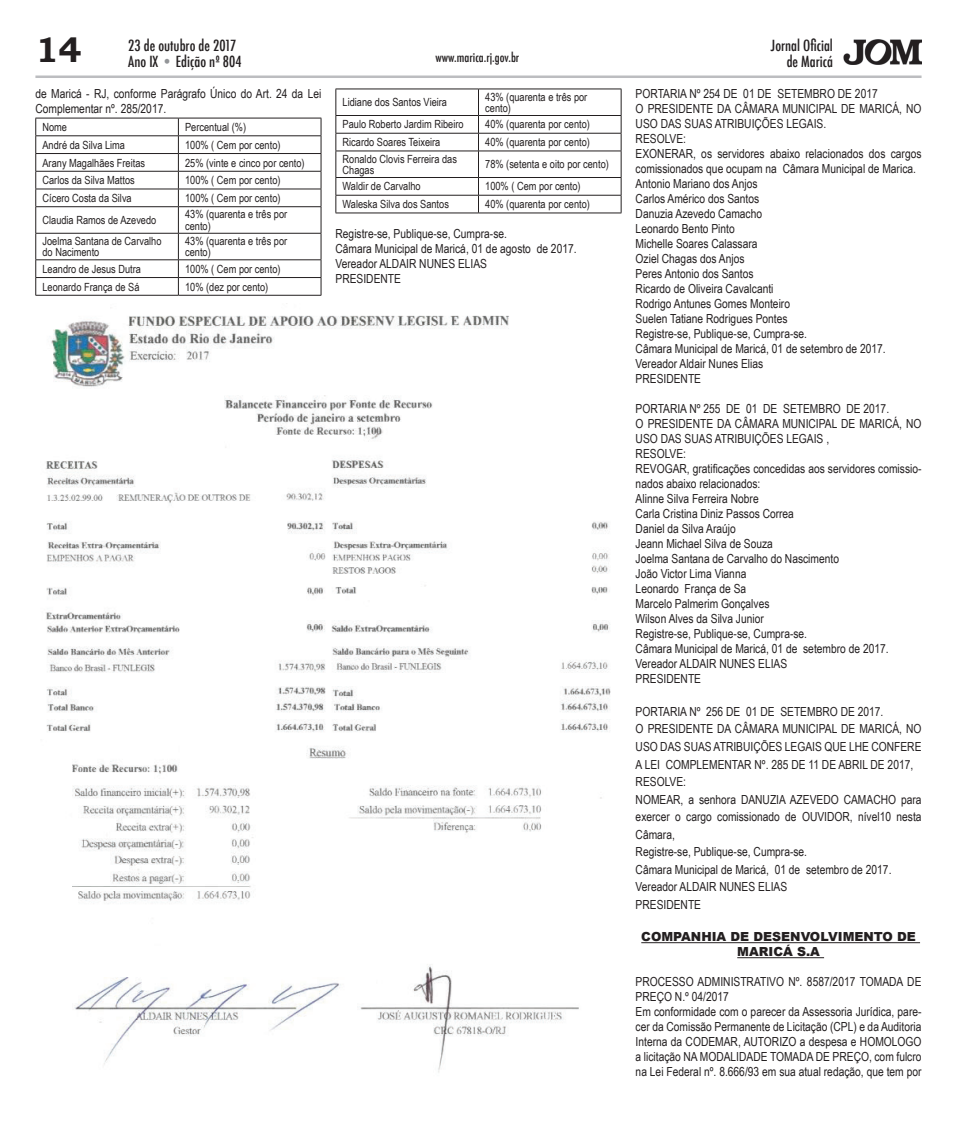
<style>
.page{position:relative;width:957px;height:1124px;background:#fff}
.page>*{position:absolute;margin:0;border:0;box-sizing:border-box;transform-origin:0 0}
.t1{font:700 35px "Bookman Old Style";color:#231f20}
.t2{font:500 condensed 15px/15.6px "Futura";color:#231f20;text-align:right}
.t3{font:12.5px/15px "Arial Narrow";color:#231f20}
.t4{font:900 12.5px/15px "Arial";color:#231f20;text-align:center}
.t5{font:500 condensed 12.5px "Futura";color:#231f20}
.t6{font:11.25px/11.2px "Arial Narrow";color:#231f20}
.s1{color:#939598}
</style>
<div class="page">
<img style="left:843px;top:39px;width:78px;height:26px">
<hr style="left:35px;top:75px;width:886px;height:3px;background:#bcbdc0">
<img style="left:46px;top:303px;width:565px;height:770px">
<hr style="left:35px;top:118px;width:143px;height:1px;background:#231f20">
<hr style="left:178px;top:118px;width:143px;height:1px;background:#231f20">
<hr style="left:35px;top:135px;width:143px;height:1px;background:#231f20">
<hr style="left:178px;top:135px;width:143px;height:1px;background:#231f20">
<hr style="left:35px;top:153px;width:143px;height:1px;background:#231f20">
<hr style="left:178px;top:153px;width:143px;height:1px;background:#231f20">
<hr style="left:35px;top:171px;width:143px;height:1px;background:#231f20">
<hr style="left:178px;top:171px;width:143px;height:1px;background:#231f20">
<hr style="left:35px;top:189px;width:143px;height:1px;background:#231f20">
<hr style="left:178px;top:189px;width:143px;height:1px;background:#231f20">
<hr style="left:35px;top:206px;width:143px;height:1px;background:#231f20">
<hr style="left:178px;top:206px;width:143px;height:1px;background:#231f20">
<hr style="left:35px;top:233px;width:143px;height:1px;background:#231f20">
<hr style="left:178px;top:233px;width:143px;height:1px;background:#231f20">
<hr style="left:35px;top:259px;width:143px;height:1px;background:#231f20">
<hr style="left:178px;top:259px;width:143px;height:1px;background:#231f20">
<hr style="left:35px;top:277px;width:143px;height:1px;background:#231f20">
<svg style="left:35px;top:118px;width:1px;height:177px"></svg>
<hr style="left:178px;top:277px;width:143px;height:1px;background:#231f20">
<svg style="left:178px;top:118px;width:1px;height:177px"></svg>
<svg style="left:321px;top:118px;width:1px;height:177px"></svg>
<hr style="left:35px;top:295px;width:143px;height:1px;background:#231f20">
<hr style="left:178px;top:295px;width:143px;height:1px;background:#231f20">
<hr style="left:335px;top:89px;width:143px;height:1px;background:#231f20">
<hr style="left:478px;top:89px;width:143px;height:1px;background:#231f20">
<hr style="left:335px;top:115px;width:143px;height:1px;background:#231f20">
<hr style="left:478px;top:115px;width:143px;height:1px;background:#231f20">
<hr style="left:335px;top:133px;width:143px;height:1px;background:#231f20">
<hr style="left:478px;top:133px;width:143px;height:1px;background:#231f20">
<hr style="left:335px;top:151px;width:143px;height:1px;background:#231f20">
<hr style="left:478px;top:151px;width:143px;height:1px;background:#231f20">
<hr style="left:335px;top:177px;width:143px;height:1px;background:#231f20">
<hr style="left:478px;top:177px;width:143px;height:1px;background:#231f20">
<hr style="left:335px;top:195px;width:143px;height:1px;background:#231f20">
<svg style="left:335px;top:89px;width:1px;height:124px"></svg>
<hr style="left:478px;top:195px;width:143px;height:1px;background:#231f20">
<svg style="left:478px;top:89px;width:1px;height:124px"></svg>
<svg style="left:621px;top:89px;width:1px;height:124px"></svg>
<hr style="left:335px;top:213px;width:143px;height:1px;background:#231f20">
<hr style="left:478px;top:213px;width:143px;height:1px;background:#231f20">
<hr style="left:641px;top:942px;width:279px;height:1px;background:#231f20">
<hr style="left:737px;top:957px;width:87px;height:1px;background:#231f20">
<h1 class="t1" style="left:35px;top:25px;width:48px">14</h1>
<p class="t2" style="left:128px;top:38px;width:110px">23 de outubro de 2017</p>
<p class="t2" style="left:128px;top:54px;width:115px">Ano IX <span class="s1">•</span> Edição nº 804</p>
<p class="t5" style="left:435px;top:50px;width:85px">www.marica.rj.gov.br</p>
<p class="t3" style="left:35px;top:85px;width:287px">de Maricá - RJ, conforme Parágrafo Único do Art. 24 da Lei<br>Complementar nº. 285/2017.</p>
<p class="t6" style="left:42px;top:121px;width:26px">Nome</p>
<p class="t6" style="left:185px;top:121px;width:63px">Percentual (%)</p>
<p class="t6" style="left:42px;top:139px;width:84px">André da Silva Lima</p>
<p class="t6" style="left:185px;top:139px;width:97px">100% ( Cem por cento)</p>
<p class="t6" style="left:42px;top:156px;width:104px">Arany Magalhães Freitas</p>
<p class="t6" style="left:185px;top:156px;width:121px">25% (vinte e cinco por cento)</p>
<p class="t6" style="left:42px;top:174px;width:94px">Carlos da Silva Mattos</p>
<p class="t6" style="left:185px;top:174px;width:97px">100% ( Cem por cento)</p>
<p class="t6" style="left:42px;top:192px;width:91px">Cícero Costa da Silva</p>
<p class="t6" style="left:185px;top:192px;width:97px">100% ( Cem por cento)</p>
<p class="t6" style="left:42px;top:214px;width:115px">Claudia Ramos de Azevedo</p>
<p class="t6" style="left:185px;top:208px;width:104px">43% (quarenta e três por cento)</p>
<p class="t6" style="left:42px;top:235px;width:120px">Joelma Santana de Carvalho do Nacimento</p>
<p class="t6" style="left:185px;top:235px;width:104px">43% (quarenta e três por cento)</p>
<p class="t6" style="left:42px;top:263px;width:100px">Leandro de Jesus Dutra</p>
<p class="t6" style="left:185px;top:263px;width:97px">100% ( Cem por cento)</p>
<p class="t6" style="left:42px;top:280px;width:98px">Leonardo França de Sá</p>
<p class="t6" style="left:185px;top:280px;width:85px">10% (dez por cento)</p>
<p class="t6" style="left:342px;top:96px;width:106px">Lidiane dos Santos Vieira</p>
<p class="t6" style="left:485px;top:91px;width:104px">43% (quarenta e três por cento)</p>
<p class="t6" style="left:342px;top:118px;width:122px">Paulo Roberto Jardim Ribeiro</p>
<p class="t6" style="left:485px;top:118px;width:106px">40% (quarenta por cento)</p>
<p class="t6" style="left:342px;top:136px;width:99px">Ricardo Soares Teixeira</p>
<p class="t6" style="left:485px;top:136px;width:106px">40% (quarenta por cento)</p>
<p class="t6" style="left:342px;top:153px;width:116px">Ronaldo Clovis Ferreira das<br>Chagas</p>
<p class="t6" style="left:485px;top:158px;width:125px">78% (setenta e oito por cento)</p>
<p class="t6" style="left:342px;top:180px;width:80px">Waldir de Carvalho</p>
<p class="t6" style="left:485px;top:180px;width:97px">100% ( Cem por cento)</p>
<p class="t6" style="left:342px;top:198px;width:108px">Waleska Silva dos Santos</p>
<p class="t6" style="left:485px;top:198px;width:106px">40% (quarenta por cento)</p>
<p class="t3" style="left:335px;top:226px;width:243px">Registre-se, Publique-se, Cumpra-se.<br>Câmara Municipal de Maricá, 01 de agosto de 2017.<br>Vereador ALDAIR NUNES ELIAS<br>PRESIDENTE</p>
<p class="t2" style="left:771px;top:38px;width:63px">Jornal Oficial de Maricá</p>
<p class="t3" style="left:635px;top:86px;width:287px">PORTARIA Nº 254 DE 01 DE SETEMBRO DE 2017<br>O PRESIDENTE DA CÂMARA MUNICIPAL DE MARICÁ, NO<br>USO DAS SUAS ATRIBUIÇÕES LEGAIS.<br>RESOLVE:<br>EXONERAR, os servidores abaixo relacionados dos cargos comissionados que ocupam na Câmara Municipal de Marica.<br>Antonio Mariano dos Anjos<br>Carlos Américo dos Santos<br>Danuzia Azevedo Camacho<br>Leonardo Bento Pinto<br>Michelle Soares Calassara<br>Oziel Chagas dos Anjos<br>Peres Antonio dos Santos<br>Ricardo de Oliveira Cavalcanti<br>Rodrigo Antunes Gomes Monteiro<br>Suelen Tatiane Rodrigues Pontes<br>Registre-se, Publique-se, Cumpra-se.<br>Câmara Municipal de Maricá, 01 de setembro de 2017.<br>Vereador Aldair Nunes Elias<br>PRESIDENTE</p>
<p class="t3" style="left:635px;top:401px;width:287px">PORTARIA Nº 255 DE 01 DE SETEMBRO DE 2017.<br>O PRESIDENTE DA CÂMARA MUNICIPAL DE MARICÁ, NO<br>USO DAS SUAS ATRIBUIÇÕES LEGAIS ,<br>RESOLVE:<br>REVOGAR, gratificações concedidas aos servidores comissio&shy;nados abaixo relacionados:<br>Alinne Silva Ferreira Nobre<br>Carla Cristina Diniz Passos Correa<br>Daniel da Silva Araújo<br>Jeann Michael Silva de Souza<br>Joelma Santana de Carvalho do Nascimento<br>João Victor Lima Vianna<br>Leonardo França de Sa<br>Marcelo Palmerim Gonçalves<br>Wilson Alves da Silva Junior<br>Registre-se, Publique-se, Cumpra-se.<br>Câmara Municipal de Maricá, 01 de setembro de 2017.<br>Vereador ALDAIR NUNES ELIAS<br>PRESIDENTE</p>
<p class="t3" style="left:635px;top:702px;width:287px;line-height:17.5px">PORTARIA Nº 256 DE 01 DE SETEMBRO DE 2017.<br>O PRESIDENTE DA CÂMARA MUNICIPAL DE MARICÁ, NO USO DAS SUAS ATRIBUIÇÕES LEGAIS QUE LHE CONFERE A LEI COMPLEMENTAR Nº. 285 DE 11 DE ABRIL DE 2017, RESOLVE:<br>NOMEAR, a senhora DANUZIA AZEVEDO CAMACHO para exercer o cargo comissionado de OUVIDOR, nível10 nesta Câmara,<br>Registre-se, Publique-se, Cumpra-se.<br>Câmara Municipal de Maricá, 01 de setembro de 2017.<br>Vereador ALDAIR NUNES ELIAS<br>PRESIDENTE</p>
<p class="t4" style="left:641px;top:928px;width:276px">COMPANHIA DE DESENVOLVIMENTO DE<br>MARICÁ S.A</p>
<p class="t3" style="left:635px;top:973px;width:287px">PROCESSO ADMINISTRATIVO Nº. 8587/2017 TOMADA DE PREÇO N.º 04/2017<br>Em conformidade com o parecer da Assessoria Jurídica, pare&shy;cer da Comissão Permanente de Licitação (CPL) e da Auditoria Interna da CODEMAR, AUTORIZO a despesa e HOMOLOGO a licitação NA MODALIDADE TOMADA DE PREÇO, com fulcro na Lei Federal nº. 8.666/93 em sua atual redação, que tem por</p>
</div>
